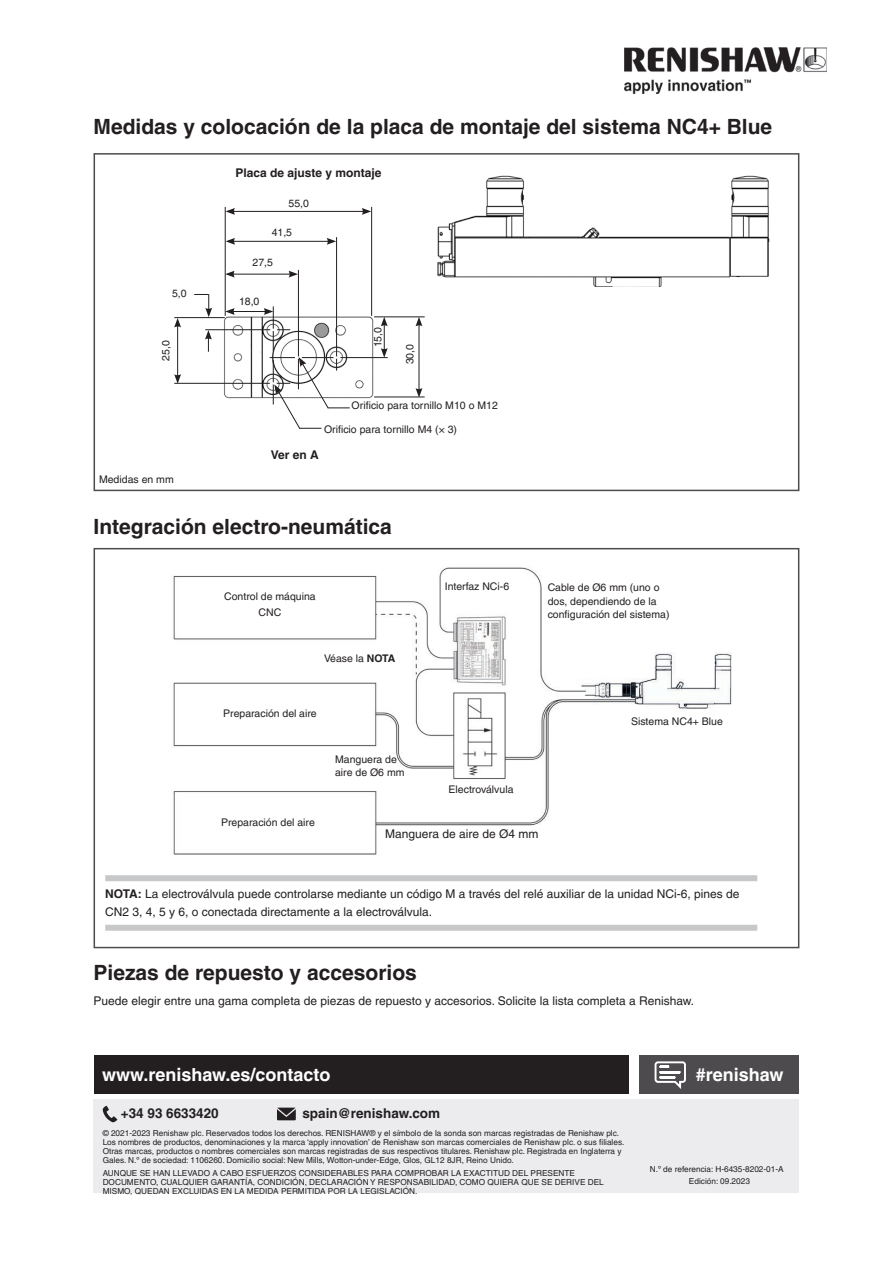
<style>
.page{position:relative;width:893px;height:1263px;background:#fff}
.page>*{position:absolute;margin:0;border:0;box-sizing:border-box;transform-origin:0 0}
.Subheading_14pt_Bold{font:700 21px "Helvetica LT Pro";color:#231f20}
.back_page_URL_white___hashtag{font:700 18px "Helvetica LT Pro";color:#fff}
.back_page_contact_details{font:700 13.5px "Helvetica LT Pro";color:#231f20}
.Note{font:12px/18px "Helvetica LT Pro";color:#231f20}
.Body_Text_8pt{font:12px "Helvetica LT Pro";color:#231f20}
.t1{font:700 12px "Helvetica LT Pro";color:#231f20}
.Figure_text{font:10.5px/13.5px "Helvetica LT Pro";color:#231f20}
.Figure_Text_8pt{font:10.5px "Helvetica LT Pro";color:#231f20}
.Disclaimer{font:8.25px/9px "Helvetica LT Pro";color:#231f20}
.Part_No{font:8.25px "Helvetica LT Pro";color:#231f20}
.s1{font-weight:700}
</style>
<div class="page">
<div style="left:94px;top:1099px;width:705px;height:94px;background:#ececee"></div>
<div style="left:94px;top:1055px;width:534px;height:38px;background:#231f20"></div>
<div style="left:639px;top:1055px;width:160px;height:38px;background:#4d4b4d"></div>
<svg style="left:103px;top:1106px;width:14px;height:16px"></svg>
<svg style="left:277px;top:1107px;width:19px;height:13px"></svg>
<svg style="left:655px;top:1061px;width:31px;height:28px"></svg>
<div style="left:94px;top:548px;width:705px;height:400px;border:2px solid #4d4b4d"></div>
<img style="left:173px;top:567px;width:559px;height:288px">
<div style="left:105px;top:875px;width:652px;height:6px;background:#c7c8ca"></div>
<div style="left:105px;top:925px;width:652px;height:6px;background:#c7c8ca"></div>
<img style="left:437px;top:175px;width:333px;height:112px">
<img style="left:221px;top:314px;width:153px;height:85px">
<hr style="left:232px;top:311px;width:34px;height:1px;background:#231f20">
<svg style="left:226px;top:308px;width:9px;height:7px"></svg>
<svg style="left:264px;top:308px;width:9px;height:7px"></svg>
<hr style="left:273px;top:306px;width:1px;height:45px;background:#231f20">
<hr style="left:205px;top:329px;width:85px;height:1px;background:#231f20">
<hr style="left:225px;top:207px;width:1px;height:109px;background:#231f20">
<hr style="left:174px;top:383px;width:116px;height:1px;background:#231f20">
<hr style="left:177px;top:325px;width:1px;height:52px;background:#231f20">
<svg style="left:174px;top:374px;width:7px;height:10px"></svg>
<svg style="left:174px;top:318px;width:7px;height:9px"></svg>
<hr style="left:174px;top:317px;width:51px;height:1px;background:#231f20">
<svg style="left:205px;top:330px;width:7px;height:22px"></svg>
<svg style="left:194px;top:294px;width:18px;height:23px"></svg>
<hr style="left:298px;top:270px;width:1px;height:119px;background:#231f20">
<hr style="left:270px;top:357px;width:118px;height:1px;background:#231f20">
<hr style="left:232px;top:274px;width:59px;height:1px;background:#231f20">
<svg style="left:225px;top:271px;width:10px;height:7px"></svg>
<svg style="left:289px;top:271px;width:9px;height:7px"></svg>
<svg style="left:270px;top:329px;width:7px;height:2px"></svg>
<hr style="left:336px;top:237px;width:1px;height:134px;background:#231f20">
<hr style="left:233px;top:241px;width:96px;height:1px;background:#231f20">
<svg style="left:226px;top:238px;width:9px;height:7px"></svg>
<svg style="left:327px;top:238px;width:9px;height:7px"></svg>
<hr style="left:371px;top:207px;width:1px;height:109px;background:#231f20">
<hr style="left:233px;top:211px;width:131px;height:1px;background:#231f20">
<svg style="left:226px;top:208px;width:9px;height:7px"></svg>
<svg style="left:362px;top:208px;width:9px;height:7px"></svg>
<hr style="left:374px;top:316px;width:51px;height:1px;background:#231f20">
<hr style="left:374px;top:397px;width:51px;height:1px;background:#231f20">
<hr style="left:419px;top:324px;width:1px;height:66px;background:#231f20">
<svg style="left:416px;top:388px;width:6px;height:9px"></svg>
<svg style="left:416px;top:317px;width:6px;height:9px"></svg>
<svg style="left:381px;top:317px;width:7px;height:41px"></svg>
<svg style="left:270px;top:356px;width:80px;height:73px"></svg>
<div style="left:94px;top:153px;width:705px;height:338px;border:2px solid #4d4b4d"></div>
<img style="left:625px;top:48px;width:202px;height:46px">
<p class="Subheading_14pt_Bold" style="left:94px;top:114px;width:680px">Medidas y colocación de la placa de montaje del sistema NC4+ Blue</p>
<p class="t1" style="left:235px;top:165px;width:148px">Placa de ajuste y montaje</p>
<p class="Figure_text" style="left:289px;top:196px;width:22px">55,0</p>
<p class="Figure_text" style="left:272px;top:226px;width:22px">41,5</p>
<p class="Figure_text" style="left:172px;top:287px;width:16px">5,0</p>
<p class="Figure_text" style="left:159px;top:361px;width:22px;rotate:-90deg">25,0</p>
<p class="Figure_Text_8pt" style="left:99px;top:473px;width:76px">Medidas en mm</p>
<p class="Figure_text" style="left:253px;top:256px;width:22px">27,5</p>
<p class="Figure_text" style="left:239px;top:295px;width:22px">18,0</p>
<p class="Figure_text" style="left:371px;top:347px;width:22px;rotate:-90deg">15,0</p>
<p class="Figure_text" style="left:403px;top:364px;width:22px;rotate:-90deg">30,0</p>
<p class="Figure_text" style="left:352px;top:399px;width:148px">Orificio para tornillo M10 o M12</p>
<p class="Figure_text" style="left:324px;top:422px;width:135px">Orificio para tornillo M4 (× 3)</p>
<p class="t1" style="left:271px;top:447px;width:50px">Ver en A</p>
<p class="Subheading_14pt_Bold" style="left:94px;top:514px;width:300px">Integración electro-neumática</p>
<p class="Figure_text" style="left:224px;top:588px;width:93px;line-height:16.5px;text-align:center">Control de máquina<br>CNC</p>
<p class="Figure_text" style="left:324px;top:652px;width:73px">Véase la <span class="s1">NOTA</span></p>
<p class="Figure_text" style="left:445px;top:579px;width:66px">Interfaz NCi-6</p>
<p class="Figure_text" style="left:548px;top:581px;width:123px">Cable de Ø6 mm (uno o dos, dependiendo de la configuración del sistema)</p>
<p class="Figure_text" style="left:223px;top:707px;width:95px">Preparación del aire</p>
<p class="Figure_text" style="left:221px;top:816px;width:95px">Preparación del aire</p>
<p class="Figure_text" style="left:335px;top:752px;width:71px">Manguera de aire de Ø6 mm</p>
<p class="Figure_text" style="left:449px;top:782px;width:66px">Electroválvula</p>
<p class="Body_Text_8pt" style="left:385px;top:826px;width:155px">Manguera de aire de Ø4 mm</p>
<p class="Figure_text" style="left:631px;top:714px;width:93px">Sistema NC4+ Blue</p>
<p class="Note" style="left:105px;top:885px;width:636px"><span class="s1">NOTA:</span> La electroválvula puede controlarse mediante un código M a través del relé auxiliar de la unidad NCi-6, pines de<br>CN2 3, 4, 5 y 6, o conectada directamente a la electroválvula.</p>
<p class="Subheading_14pt_Bold" style="left:94px;top:960px;width:325px">Piezas de repuesto y accesorios</p>
<p class="Body_Text_8pt" style="left:94px;top:994px;width:602px">Puede elegir entre una gama completa de piezas de repuesto y accesorios. Solicite la lista completa a Renishaw.</p>
<p class="back_page_URL_white___hashtag" style="left:102px;top:1063px;width:230px">www.renishaw.es/contacto</p>
<p class="back_page_contact_details" style="left:121px;top:1105px;width:99px">+34 93 6633420</p>
<p class="back_page_contact_details" style="left:302px;top:1105px;width:139px">spain@renishaw.com</p>
<p class="Disclaimer" style="left:103px;top:1128px;width:523px">© 2021-2023 Renishaw plc. Reservados todos los derechos. RENISHAW® y el símbolo de la sonda son marcas registradas de Renishaw plc.<br>Los nombres de productos, denominaciones y la marca ‘apply innovation’ de Renishaw son marcas comerciales de Renishaw plc. o sus filiales.<br>Otras marcas, productos o nombres comerciales son marcas registradas de sus respectivos titulares. Renishaw plc. Registrada en Inglaterra y Gales. N.º de sociedad: 1106260. Domicilio social: New Mills, Wotton-under-Edge, Glos, GL12 8JR, Reino Unido.</p>
<p class="Disclaimer" style="left:103px;top:1168px;width:503px">AUNQUE SE HAN LLEVADO A CABO ESFUERZOS CONSIDERABLES PARA COMPROBAR LA EXACTITUD DEL PRESENTE<br>DOCUMENTO, CUALQUIER GARANTÍA, CONDICIÓN, DECLARACIÓN Y RESPONSABILIDAD, COMO QUIERA QUE SE DERIVE DEL<br>MISMO, QUEDAN EXCLUIDAS EN LA MEDIDA PERMITIDA POR LA LEGISLACIÓN.</p>
<p class="Part_No" style="left:689px;top:1176px;width:63px">Edición: 09.2023</p>
<h2 class="back_page_URL_white___hashtag" style="left:696px;top:1063px;width:89px">#renishaw</h2>
<p class="Part_No" style="left:650px;top:1164px;width:135px">N.º de referencia: H-6435-8202-01-A</p>
</div>
